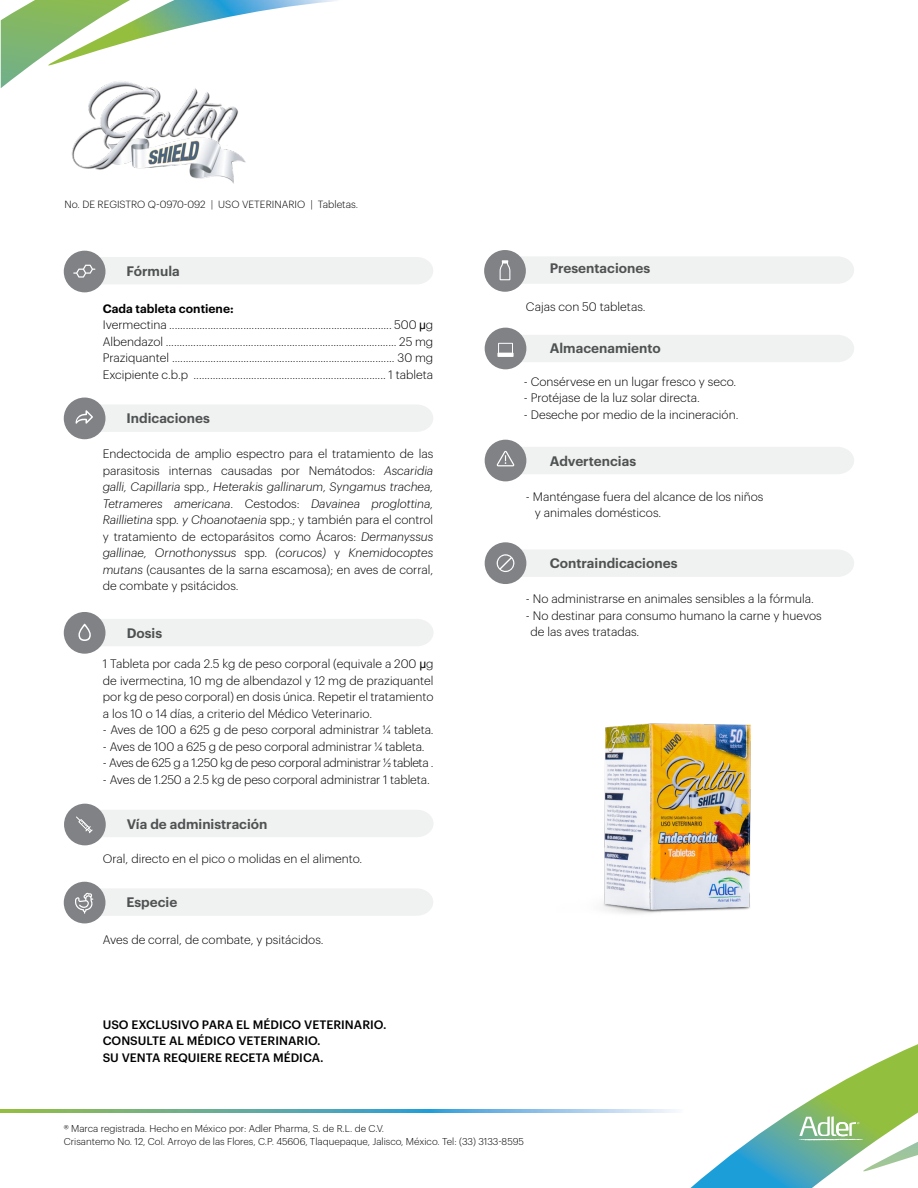
<style>
.page{position:relative;width:918px;height:1188px;background:#fff}
.page>*{position:absolute;margin:0;border:0;box-sizing:border-box;transform-origin:0 0}
.t1{font:600 13.5px "Graphik";color:#4f5252}
.t2{font:300 12px/16.5px "Graphik";color:#000}
.t3{font:500 12px/16.5px "Graphik";color:#000}
.t4{font:300 12px "Graphik";letter-spacing:-.03em;color:#000}
.t5{font:300 10.2px "Graphik";color:#000}
.t6{font:300 9.75px/13.5px "Graphik";color:#000}
.s1{font-weight:600}
.s2{font-family:"Arial";font-weight:400}
.s3{font-style:italic}
</style>
<div class="page">
<svg style="left:1px;top:0;width:50px;height:88px"></svg>
<img style="left:48px;top:0;width:289px;height:65px">
<img style="left:0;top:1110px;width:676px;height:3px">
<svg style="left:690px;top:1044px;width:228px;height:144px"></svg>
<div style="left:64px;top:251px;width:41px;height:41px;background:#808285;border-radius:50%"></div>
<svg style="left:73px;top:257px;width:360px;height:27px"></svg>
<div style="left:64px;top:398px;width:41px;height:41px;background:#808285;border-radius:50%"></div>
<svg style="left:75px;top:404px;width:358px;height:28px"></svg>
<div style="left:64px;top:612px;width:41px;height:42px;background:#808285;border-radius:50%"></div>
<svg style="left:78px;top:619px;width:355px;height:27px"></svg>
<div style="left:64px;top:804px;width:42px;height:41px;background:#808285;border-radius:50%"></div>
<svg style="left:76px;top:810px;width:357px;height:27px"></svg>
<div style="left:484px;top:250px;width:42px;height:42px;background:#808285;border-radius:50%"></div>
<svg style="left:499px;top:256px;width:355px;height:28px"></svg>
<div style="left:485px;top:328px;width:41px;height:41px;background:#808285;border-radius:50%"></div>
<svg style="left:498px;top:335px;width:356px;height:27px"></svg>
<hr style="left:497px;top:353px;width:17px;height:4px;background:#fff">
<div style="left:485px;top:440px;width:41px;height:41px;background:#808285;border-radius:50%"></div>
<svg style="left:496px;top:447px;width:358px;height:27px"></svg>
<img style="left:603px;top:723px;width:148px;height:191px">
<div style="left:64px;top:882px;width:41px;height:41px;background:#808285;border-radius:50%"></div>
<div style="left:485px;top:542px;width:41px;height:42px;background:#808285;border-radius:50%"></div>
<svg style="left:496px;top:549px;width:358px;height:28px"></svg>
<img style="left:71px;top:81px;width:175px;height:103px">
<svg style="left:75px;top:888px;width:358px;height:28px"></svg>
<p class="t5" style="left:64px;top:197px;width:295px">No. DE REGISTRO Q-0970-092 | USO VETERINARIO | Tabletas.</p>
<p class="t1" style="left:126px;top:260px;width:55px">Fórmula</p>
<p class="t2" style="left:103px;top:299px;width:332px"><span class="s1">Cada tableta contiene:<br></span>Ivermectina ................................................................................. 500 <span class="s2">µ</span>g Albendazol .................................................................................... 25 mg Praziquantel ................................................................................. 30 mg Excipiente c.b.p ...................................................................... 1 tableta</p>
<p class="t1" style="left:126px;top:408px;width:85px">Indicaciones</p>
<p class="t2" style="left:103px;top:445px;width:332px;text-align:justify">Endectocida de amplio espectro para el tratamiento de las parasitosis internas causadas por Nemátodos: <span class="s3">Ascaridia galli, Capillaria</span> spp<span class="s3">., Heterakis gallinarum, Syngamus trachea, Tetrameres americana</span>. Cestodos: <span class="s3">Davainea proglottina, Raillietina</span> spp<span class="s3">. y Choanotaenia</span> spp.; y también para el control y tratamiento de ectoparásitos como Ácaros: <span class="s3">Dermanyssus gallinae, Ornothonyssus</span> spp. <span class="s3">(corucos)</span> y <span class="s3">Knemidocoptes mutans</span> (causantes de la sarna escamosa); en aves de corral, de combate y psitácidos.</p>
<p class="t1" style="left:127px;top:622px;width:37px">Dosis</p>
<p class="t2" style="left:103px;top:655px;width:332px;text-align:justify">1 Tableta por cada 2.5 kg de peso corporal (equivale a 200 <span class="s2">µ</span>g de ivermectina, 10 mg de albendazol y 12 mg de praziquantel por kg de peso corporal) en dosis única. Repetir el tratamiento a los 10 o 14 días, a criterio del Médico Veterinario.</p>
<p class="t2" style="left:103px;top:721px;width:332px">- Aves de 100 a 625 g de peso corporal administrar ¼ tableta.</p>
<p class="t2" style="left:103px;top:737px;width:323px">- Aves de 100 a 625 g de peso corporal administrar ¼ tableta.</p>
<p class="t4" style="left:103px;top:754px;width:332px">- Aves de 625 g a 1.250 kg de peso corporal administrar ½ tableta .</p>
<p class="t2" style="left:103px;top:770px;width:328px">- Aves de 1.250 a 2.5 kg de peso corporal administrar 1 tableta.</p>
<p class="t1" style="left:127px;top:814px;width:142px">Vía de administración</p>
<p class="t2" style="left:103px;top:850px;width:261px">Oral, directo en el pico o molidas en el alimento.</p>
<p class="t1" style="left:126px;top:891px;width:52px">Especie</p>
<p class="t2" style="left:103px;top:930px;width:223px">Aves de corral, de combate, y psitácidos.</p>
<p class="t3" style="left:103px;top:1015px;width:285px">USO EXCLUSIVO PARA EL MÉDICO VETERINARIO.<br>CONSULTE AL MÉDICO VETERINARIO.<br>SU VENTA REQUIERE RECETA MÉDICA.</p>
<p class="t1" style="left:550px;top:258px;width:102px">Presentaciones</p>
<p class="t2" style="left:526px;top:297px;width:121px">Cajas con 50 tabletas.</p>
<p class="t1" style="left:550px;top:337px;width:113px">Almacenamiento</p>
<p class="t2" style="left:524px;top:372px;width:214px">- Consérvese en un lugar fresco y seco.</p>
<p class="t2" style="left:524px;top:389px;width:178px">- Protéjase de la luz solar directa.</p>
<p class="t2" style="left:524px;top:405px;width:216px">- Deseche por medio de la incineración.</p>
<p class="t1" style="left:550px;top:450px;width:88px">Advertencias</p>
<p class="t2" style="left:535px;top:487px;width:230px;text-indent:-9px">- Manténgase fuera del alcance de los niños y animales domésticos.</p>
<p class="t1" style="left:550px;top:553px;width:129px">Contraindicaciones</p>
<p class="t2" style="left:526px;top:590px;width:289px">- No administrarse en animales sensibles a la fórmula.</p>
<p class="t2" style="left:530px;top:606px;width:293px;text-indent:-4px">- No destinar para consumo humano la carne y huevos de las aves tratadas.</p>
<p class="t6" style="left:64px;top:1121px;width:462px">® Marca registrada. Hecho en México por: Adler Pharma, S. de R.L. de C.V.<br>Crisantemo No. 12, Col. Arroyo de las Flores, C.P. 45606, Tlaquepaque, Jalisco, México. Tel: (33) 3133-8595</p>
</div>
